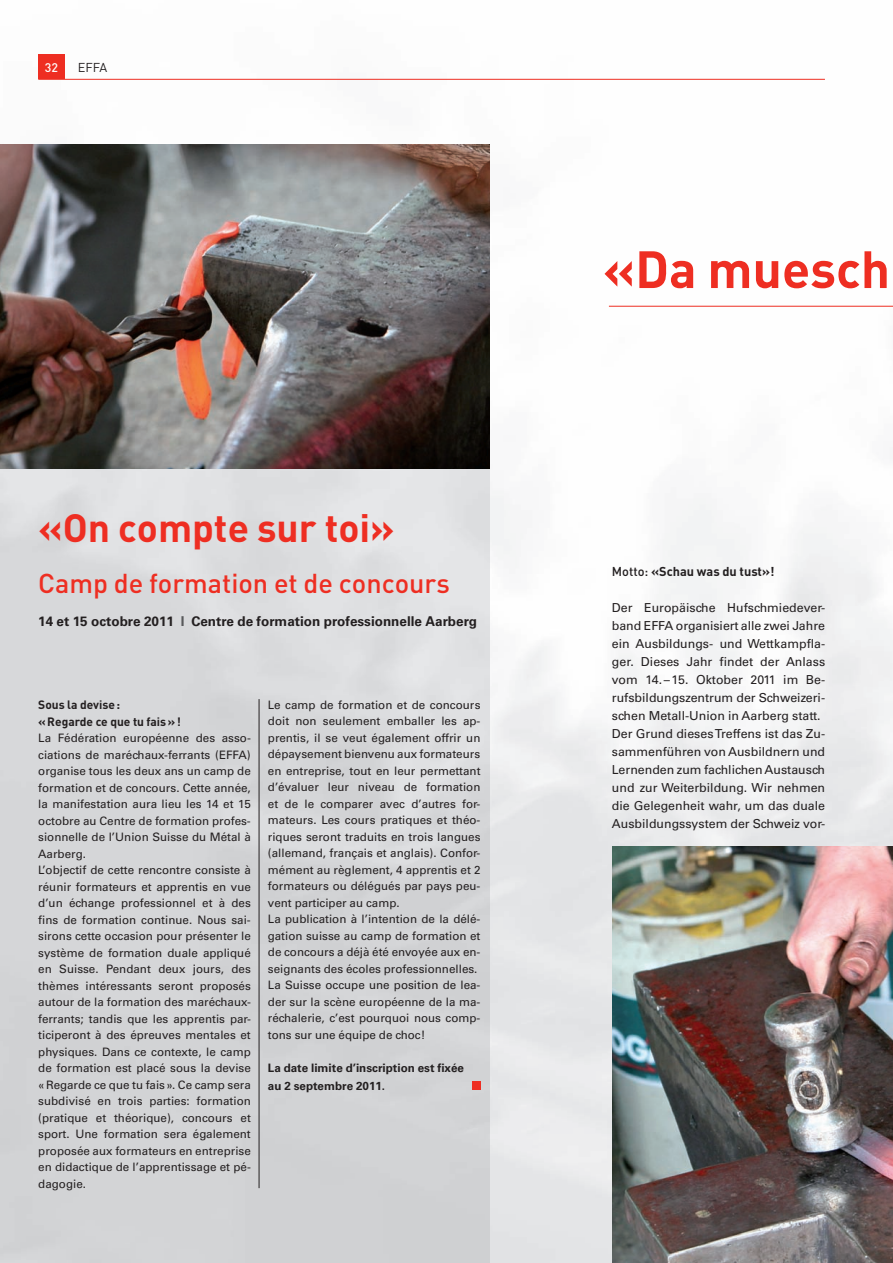
<style>
.page{position:relative;width:893px;height:1263px;background:#fff}
.page>*{position:absolute;margin:0;border:0;box-sizing:border-box;transform-origin:0 0}
.t1{font:700 51.6px "DIN";color:#ee2e22}
.t2{font:700 39px "DIN";color:#ee2e22}
.t3{font:500 27px "DIN";color:#ee2e22}
.t4{font:700 13.5px "Univers";color:#231f20}
.t5{font:700 12.75px "DIN";color:#231f20}
.t6{font:12.75px "DIN";color:#231f20}
.t7{font:12.3px/18px "Univers";color:#231f20}
.t8{font:500 12.3px "DIN";color:#fff}
.t9{font:700 12px/16.5px "DIN";color:#231f20}
.t10{font:11.7px/16.5px "Univers";color:#231f20}
.t11{font:700 11.7px/17.9px "Univers";color:#231f20}
.s1{color:#57585a}
.s2{font-weight:500}
</style>
<div class="page">
<img style="left:65px;top:78px;width:760px;height:69px">
<img style="left:489px;top:147px;width:404px;height:860px">
<div style="left:489px;top:1007px;width:123px;height:256px;background:#e5e6e8"></div>
<div style="left:38px;top:54px;width:27px;height:25px;background:#ee2e22"></div>
<hr style="left:38px;top:79px;width:787px;height:1px;background:#ee2e22">
<img style="left:0;top:468px;width:489px;height:795px">
<img style="left:612px;top:846px;width:281px;height:417px">
<img style="left:0;top:144px;width:489px;height:324px">
<div style="left:472px;top:1081px;width:8px;height:8px;background:#ee2e22"></div>
<hr style="left:259px;top:699px;width:1px;height:489px;background:#231f20">
<hr style="left:609px;top:306px;width:284px;height:1px;background:#ee2e22">
<p class="t8" style="left:45px;top:60px;width:15px">32</p>
<p class="t6" style="left:78px;top:59px;width:31px">EFFA</p>
<h2 class="t2" style="left:38px;top:502px;width:358px">«On compte sur toi»</h2>
<h3 class="t3" style="left:38px;top:566px;width:413px">Camp de formation et de concours</h3>
<p class="t4" style="left:38px;top:614px;width:440px">14 et 15 octobre 2011 <span class="s1">I</span> Centre de formation professionnelle Aarberg</p>
<p class="t9" style="left:38px;top:696px;width:144px">Sous la devise :<br>« Regarde ce que tu fais » !</p>
<p class="t10" style="left:38px;top:730px;width:214px">La Fédération européenne des asso&shy;ciations de maréchaux-ferrants (EFFA) organise tous les deux ans un camp de formation et de concours. Cette année, la manifestation aura lieu les 14 et 15 octobre au Centre de formation profes&shy;sionnelle de l’Union Suisse du Métal à Aarberg.<br>L’objectif de cette rencontre consiste à réunir formateurs et apprentis en vue d’un échange professionnel et à des fins de formation continue. Nous sai&shy;sirons cette occasion pour présenter le système de formation duale appliqué en Suisse. Pendant deux jours, des thèmes intéressants seront proposés autour de la formation des maréchaux&shy;ferrants; tandis que les apprentis par&shy;ticiperont à des épreuves mentales et physiques. Dans ce contexte, le camp de formation est placé sous la devise « Regarde ce que tu fais ». Ce camp sera subdivisé en trois parties: formation (pratique et théorique), concours et sport. Une formation sera également proposée aux formateurs en entreprise en didactique de l’apprentissage et pé&shy;dagogie.</p>
<p class="t10" style="left:268px;top:696px;width:214px">Le camp de formation et de concours doit non seulement emballer les ap&shy;prentis, il se veut également offrir un dépaysement bienvenu aux formateurs en entreprise, tout en leur permettant d’évaluer leur niveau de formation et de le comparer avec d’autres for&shy;mateurs. Les cours pratiques et théo&shy;riques seront traduits en trois langues (allemand, français et anglais). Confor&shy;mément au règlement, 4 apprentis et 2 formateurs ou délégués par pays peu&shy;vent participer au camp.<br>La publication à l’intention de la délé&shy;gation suisse au camp de formation et de concours a déjà été envoyée aux en&shy;seignants des écoles professionnelles.<br>La Suisse occupe une position de lea&shy;der sur la scène européenne de la ma&shy;réchalerie, c’est pourquoi nous comp&shy;tons sur une équipe de choc!</p>
<p class="t11" style="left:268px;top:1059px;width:198px">La date limite d’inscription est fixée au 2 septembre 2011.</p>
<h1 class="t1" style="left:603px;top:236px;width:289px">«Da muesch</h1>
<p class="t5" style="left:612px;top:563px;width:164px"><span class="s2">Motto:</span> «Schau was du tust»!</p>
<p class="t7" style="left:612px;top:599px;width:215px">Der Europäische Hufschmiedever&shy;band EFFA organisiert alle zwei Jahre ein Ausbildungs- und Wettkampfla&shy;ger. Dieses Jahr findet der Anlass vom 14. – 15. Oktober 2011 im Be&shy;rufsbildungszentrum der Schweizeri&shy;schen Metall-Union in Aarberg statt.<br>Der Grund dieses Treffens ist das Zu&shy;sammenführen von Ausbildnern und Lernenden zum fachlichen Austausch und zur Weiterbildung. Wir nehmen die Gelegenheit wahr, um das duale Ausbildungssystem der Schweiz vor-</p>
</div>
